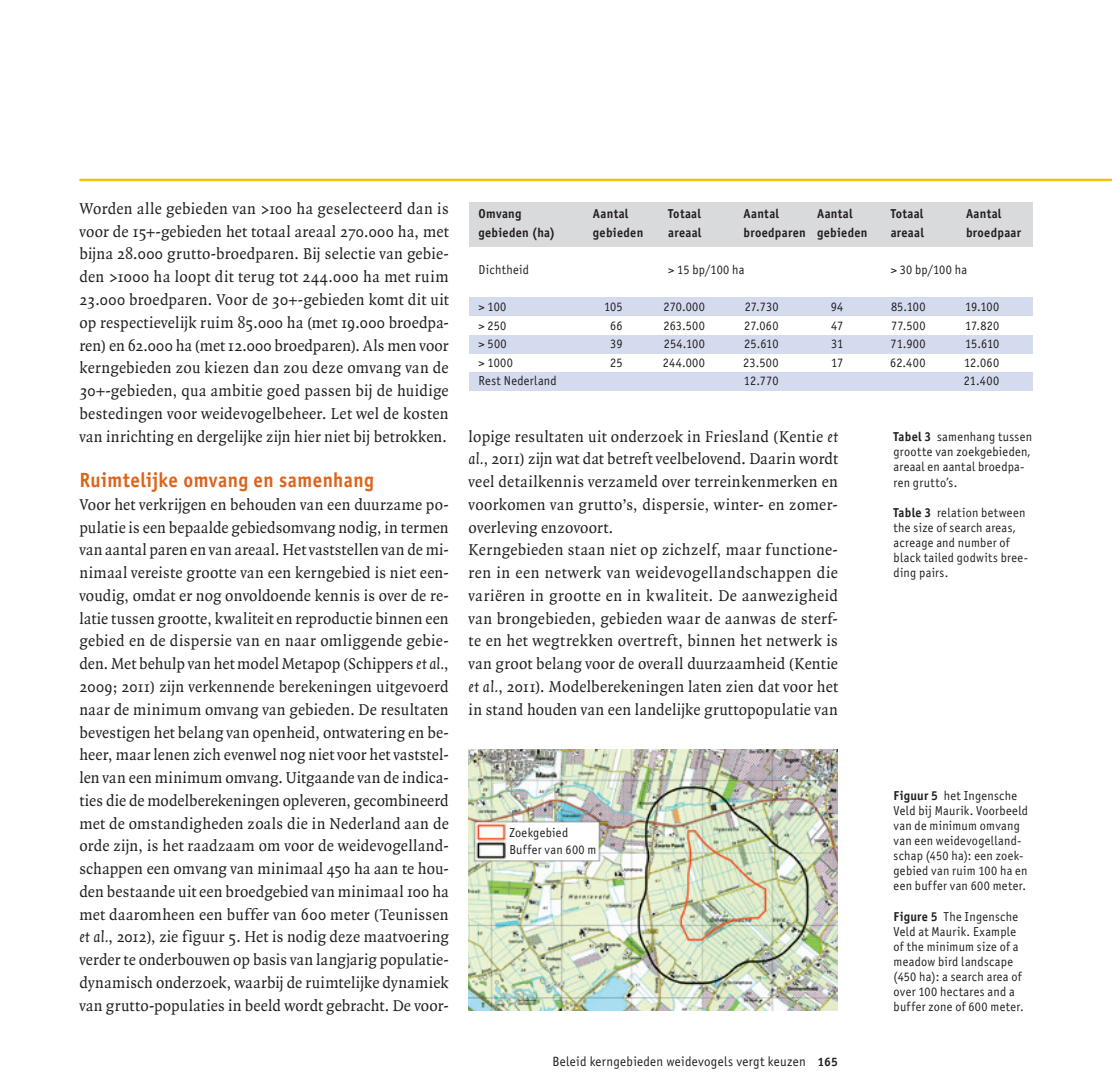
<style>
.page{position:relative;width:1112px;height:1092px;background:#fff}
.page>*{position:absolute;margin:0;border:0;box-sizing:border-box;transform-origin:0 0}
.PLATTE_TEKST{font:20.65px "Officina Sans Bold ITC";letter-spacing:.025em;color:#dc641c;scale:.92 1}
.PLATTE_TEKST-2{font:16.8px/22.8px "Quadraat";letter-spacing:.015em;color:#231f20;text-align:justify;scale:.96 1}
.t1{font:13.47px "Officina Sans ITC";letter-spacing:.02em;color:#231f20;scale:.96 1}
.Figuur{font:12.95px/15px "Officina Sans ITC";letter-spacing:.02em;color:#231f20;scale:.95 1}
.Tabel_kadertekst_pla{font:12.95px "Officina Sans ITC";letter-spacing:.02em;color:#231f20;scale:.95 1}
.Tabel_kadertekst_pla-2{font:12.95px "Officina Sans Bold ITC";letter-spacing:.025em;color:#231f20;scale:.95 1}
.t2{font:12.25px "Officina Sans Bold ITC";color:#231f20}
.s1{font-style:italic}
.s2{font-family:"Officina Sans Bold ITC"}
</style>
<div class="page">
<hr style="left:79px;top:179px;width:1032px;height:2px;background:#f2c209">
<img style="left:468px;top:749px;width:369px;height:261px">
<div style="left:468px;top:202px;width:564px;height:45px;background:#d9dadc"></div>
<div style="left:468px;top:297px;width:564px;height:19px;background:#d5dbef"></div>
<div style="left:468px;top:335px;width:564px;height:19px;background:#d5dbef"></div>
<div style="left:468px;top:372px;width:564px;height:18px;background:#d5dbef"></div>
<div style="left:507px;top:823px;width:90px;height:36px;background:#fff"></div>
<p class="PLATTE_TEKST-2" style="left:79px;top:198px;width:386px">Worden alle gebieden van &gt;100 ha geselecteerd dan is voor de 15+-gebieden het totaal areaal 270.000 ha, met bijna 28.000 grutto-broedparen. Bij selectie van gebie&shy;den &gt;1000 ha loopt dit terug tot 244.000 ha met ruim 23.000 broedparen. Voor de 30+-gebieden komt dit uit op respectievelijk ruim 85.000 ha (met 19.000 broedpa&shy;ren) en 62.000 ha (met 12.000 broedparen). Als men voor kerngebieden zou kiezen dan zou deze omvang van de 30+-gebieden, qua ambitie goed passen bij de huidige bestedingen voor weidevogelbeheer. Let wel de kosten van inrichting en dergelijke zijn hier niet bij betrokken.</p>
<p class="PLATTE_TEKST" style="left:79px;top:467px;width:321px">Ruimtelijke omvang en samenhang</p>
<p class="PLATTE_TEKST-2" style="left:79px;top:493px;width:386px">Voor het verkrijgen en behouden van een duurzame po&shy;pulatie is een bepaalde gebiedsomvang nodig, in termen van aantal paren en van areaal. Het vaststellen van de mi&shy;nimaal vereiste grootte van een kerngebied is niet een&shy;voudig, omdat er nog onvoldoende kennis is over de re&shy;latie tussen grootte, kwaliteit en reproductie binnen een gebied en de dispersie van en naar omliggende gebie&shy;den. Met behulp van het model Metapop (Schippers <span class="s1">et al.</span>, 2009; 2011) zijn verkennende berekeningen uitgevoerd naar de minimum omvang van gebieden. De resultaten bevestigen het belang van openheid, ontwatering en be&shy;heer, maar lenen zich evenwel nog niet voor het vaststel&shy;len van een minimum omvang. Uitgaande van de indica&shy;ties die de modelberekeningen opleveren, gecombineerd met de omstandigheden zoals die in Nederland aan de orde zijn, is het raadzaam om voor de weidevogelland&shy;schappen een omvang van minimaal 450 ha aan te hou&shy;den bestaande uit een broedgebied van minimaal 100 ha met daaromheen een buffer van 600 meter (Teunissen <span class="s1">et al.</span>, 2012), zie figuur 5. Het is nodig deze maatvoering verder te onderbouwen op basis van langjarig populatie&shy;dynamisch onderzoek, waarbij de ruimtelijke dynamiek van grutto-populaties in beeld wordt gebracht. De voor-</p>
<p class="Tabel_kadertekst_pla-2" style="left:478px;top:206px;width:47px">Omvang</p>
<p class="Tabel_kadertekst_pla-2" style="left:593px;top:206px;width:39px">Aantal</p>
<p class="Tabel_kadertekst_pla-2" style="left:668px;top:206px;width:36px">Totaal</p>
<p class="Tabel_kadertekst_pla-2" style="left:743px;top:206px;width:39px">Aantal</p>
<p class="Tabel_kadertekst_pla-2" style="left:817px;top:206px;width:39px">Aantal</p>
<p class="Tabel_kadertekst_pla-2" style="left:890px;top:206px;width:36px">Totaal</p>
<p class="Tabel_kadertekst_pla-2" style="left:965px;top:206px;width:39px">Aantal</p>
<p class="Tabel_kadertekst_pla-2" style="left:478px;top:224px;width:82px">gebieden (ha)</p>
<p class="Tabel_kadertekst_pla-2" style="left:593px;top:224px;width:54px">gebieden</p>
<p class="Tabel_kadertekst_pla-2" style="left:668px;top:224px;width:37px">areaal</p>
<p class="Tabel_kadertekst_pla-2" style="left:743px;top:224px;width:132px">broedparen gebieden</p>
<p class="Tabel_kadertekst_pla-2" style="left:890px;top:224px;width:37px">areaal</p>
<p class="Tabel_kadertekst_pla-2" style="left:965px;top:224px;width:59px">broedpaar</p>
<p class="Tabel_kadertekst_pla" style="left:478px;top:262px;width:55px">Dichtheid</p>
<p class="Tabel_kadertekst_pla" style="left:668px;top:262px;width:82px">&gt; 15 bp/100 ha</p>
<p class="Tabel_kadertekst_pla" style="left:890px;top:262px;width:82px">&gt; 30 bp/100 ha</p>
<p class="Tabel_kadertekst_pla" style="left:478px;top:299px;width:31px">&gt; 100</p>
<p class="Tabel_kadertekst_pla" style="left:604px;top:299px;width:21px">105</p>
<p class="Tabel_kadertekst_pla" style="left:663px;top:299px;width:45px">270.000</p>
<p class="Tabel_kadertekst_pla" style="left:744px;top:299px;width:37px">27.730</p>
<p class="Tabel_kadertekst_pla" style="left:830px;top:299px;width:15px">94</p>
<p class="Tabel_kadertekst_pla" style="left:890px;top:299px;width:38px">85.100</p>
<p class="Tabel_kadertekst_pla" style="left:964px;top:299px;width:38px">19.100</p>
<p class="Tabel_kadertekst_pla" style="left:478px;top:318px;width:31px">&gt; 250</p>
<p class="Tabel_kadertekst_pla" style="left:610px;top:318px;width:15px">66</p>
<p class="Tabel_kadertekst_pla" style="left:663px;top:318px;width:45px">263.500</p>
<p class="Tabel_kadertekst_pla" style="left:744px;top:318px;width:37px">27.060</p>
<p class="Tabel_kadertekst_pla" style="left:831px;top:318px;width:14px">47</p>
<p class="Tabel_kadertekst_pla" style="left:891px;top:318px;width:38px">77.500</p>
<p class="Tabel_kadertekst_pla" style="left:965px;top:318px;width:37px">17.820</p>
<p class="Tabel_kadertekst_pla" style="left:478px;top:336px;width:31px">&gt; 500</p>
<p class="Tabel_kadertekst_pla" style="left:610px;top:336px;width:14px">39</p>
<p class="Tabel_kadertekst_pla" style="left:663px;top:336px;width:45px">254.100</p>
<p class="Tabel_kadertekst_pla" style="left:744px;top:336px;width:38px">25.610</p>
<p class="Tabel_kadertekst_pla" style="left:830px;top:336px;width:14px">31</p>
<p class="Tabel_kadertekst_pla" style="left:890px;top:336px;width:38px">71.900</p>
<p class="Tabel_kadertekst_pla" style="left:964px;top:336px;width:37px">15.610</p>
<p class="Tabel_kadertekst_pla" style="left:478px;top:355px;width:38px">&gt; 1000</p>
<p class="Tabel_kadertekst_pla" style="left:610px;top:355px;width:15px">25</p>
<p class="Tabel_kadertekst_pla" style="left:662px;top:355px;width:46px">244.000</p>
<p class="Tabel_kadertekst_pla" style="left:743px;top:355px;width:39px">23.500</p>
<p class="Tabel_kadertekst_pla" style="left:831px;top:355px;width:14px">17</p>
<p class="Tabel_kadertekst_pla" style="left:889px;top:355px;width:39px">62.400</p>
<p class="Tabel_kadertekst_pla" style="left:963px;top:355px;width:39px">12.060</p>
<p class="Tabel_kadertekst_pla" style="left:478px;top:373px;width:84px">Rest Nederland</p>
<p class="Tabel_kadertekst_pla" style="left:743px;top:373px;width:38px">12.770</p>
<p class="Tabel_kadertekst_pla" style="left:963px;top:373px;width:39px">21.400</p>
<p class="PLATTE_TEKST-2" style="left:468px;top:425px;width:386px">lopige resultaten uit onderzoek in Friesland (Kentie <span class="s1">et al.</span>, 2011) zijn wat dat betreft veelbelovend. Daarin wordt veel detailkennis verzameld over terreinkenmerken en voorkomen van grutto’s, dispersie, winter- en zomer&shy;overleving enzovoort.</p>
<p class="PLATTE_TEKST-2" style="left:468px;top:539px;width:386px">Kerngebieden staan niet op zichzelf, maar functione&shy;ren in een netwerk van weidevogellandschappen die variëren in grootte en in kwaliteit. De aanwezigheid van brongebieden, gebieden waar de aanwas de sterf&shy;te en het wegtrekken overtreft, binnen het netwerk is van groot belang voor de overall duurzaamheid (Kentie <span class="s1">et al.</span>, 2011). Modelberekeningen laten zien dat voor het in stand houden van een landelijke gruttopopulatie van</p>
<p class="Figuur" style="left:509px;top:825px;width:63px">Zoekgebied</p>
<p class="Figuur" style="left:509px;top:842px;width:93px">Buffer van 600 m</p>
<p class="t1" style="left:552px;top:1053px;width:265px">Beleid kerngebieden weidevogels vergt keuzen</p>
<p class="t2" style="left:817px;top:1054px;width:22px">165</p>
<p class="Figuur" style="left:893px;top:429px;width:147px"><span class="s2">Tabel 3</span> samenhang tussen grootte van zoekgebieden, areaal en aantal broedpa&shy;ren grutto’s.</p>
<p class="Figuur" style="left:893px;top:505px;width:143px"><span class="s2">Table 3</span> relation between the size of search areas, acreage and number of black tailed godwits bree&shy;ding pairs.</p>
<p class="Figuur" style="left:893px;top:788px;width:143px"><span class="s2">Figuur 5</span> het Ingensche<br>Veld bij Maurik. Voorbeeld van de minimum omvang van een weidevogelland&shy;schap (450 ha): een zoek&shy;gebied van ruim 100 ha en een buffer van 600 meter.</p>
<p class="Figuur" style="left:893px;top:908px;width:138px"><span class="s2">Figure 5</span> The Ingensche<br>Veld at Maurik. Example of the minimum size of a meadow bird landscape (450 ha): a search area of over 100 hectares and a buffer zone of 600 meter.</p>
</div>
